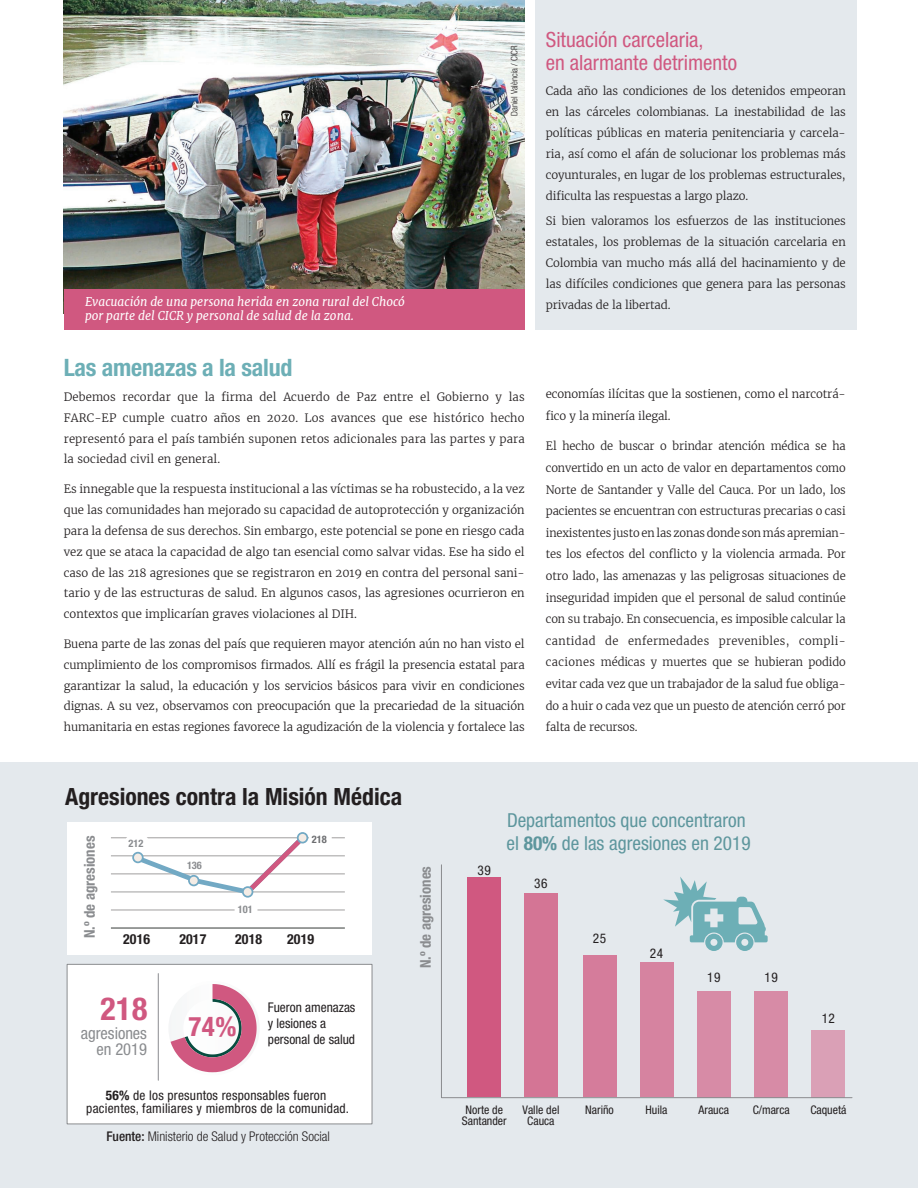
<style>
.page{position:relative;width:918px;height:1188px;background:#fff}
.page>*{position:absolute;margin:0;border:0;box-sizing:border-box;transform-origin:0 0}
.t1{font:700 condensed 31.8px "Helvetica Neue LT Std";color:#d05880}
.t2{font:700 condensed 27px "Helvetica Neue LT Std";color:#d05880}
._01_Titulo_02{font:700 condensed 24px "Helvetica Neue LT Pro";letter-spacing:-.01em;color:#6dafb6}
.t3{font:700 condensed 23.7px "Helvetica Neue LT Pro";color:#231f20}
._01_Titulo_02-2{font:condensed 21px/22.5px "Helvetica Neue LT Pro";color:#d05880}
.t4{font:condensed 19.35px/23.1px "Helvetica Neue LT Pro";color:#5d969d}
.t5{font:condensed 16.5px/16.5px "Helvetica Neue LT Std";color:#8a8c8f;text-align:right}
.t6{font:700 condensed 14.85px "Helvetica Neue LT Std";color:#8a8c8f}
.t7{font:700 condensed 13.95px "Helvetica Neue LT Std";letter-spacing:.005em;color:#231f20}
.t8{font:condensed 13.35px/13.4px "Helvetica Neue LT Std";letter-spacing:.02em;color:#231f20;text-align:center}
.t9{font:300 condensed 13.35px "Helvetica Neue LT Std";color:#231f20}
.t10{font:condensed 13.35px/16px "Helvetica Neue LT Std";color:#231f20}
._00_PiedeFoto{font:italic 12px/14.4px "Merriweather";color:#fff}
.t11{font:condensed 11.85px/11.2px "Helvetica Neue LT Std";color:#231f20;text-align:center}
.Estilo_de_párrafo_1{font:300 11.4px/21.6px "Merriweather";letter-spacing:-.01em;color:#231f20;text-align:justify}
._01_Cuerpo_de_Texto{font:300 11.4px/21px "Merriweather";letter-spacing:-.01em;color:#231f20;text-align:justify}
.t12{font:700 condensed 10.35px "Helvetica Neue LT Std";color:#8a8c8f}
.t13{font:700 condensed 10.35px "Helvetica Neue LT Std";color:#6c6d70}
._02_Credito{font:300 condensed 9px "Helvetica Neue LT Pro";color:#231f20}
.s1{font-weight:700}
.s2{font-weight:500}
</style>
<div class="page">
<img style="left:64px;top:0;width:461px;height:289px">
<div style="left:64px;top:289px;width:461px;height:40px;background:#d05880"></div>
<div style="left:535px;top:0;width:321px;height:330px;background:#e4e9ed"></div>
<div style="left:0;top:763px;width:910px;height:421px;background:#e4e9ed"></div>
<div style="left:67px;top:964px;width:305px;height:160px;background:#fff"></div>
<div style="left:67px;top:964px;width:305px;height:160px;border:1px solid #8a8c8f"></div>
<hr style="left:158px;top:974px;width:1px;height:106px;background:#8a8c8f">
<svg style="left:169px;top:984px;width:90px;height:89px"></svg>
<div style="left:67px;top:822px;width:304px;height:133px;background:#fff"></div>
<hr style="left:111px;top:928px;width:234px;height:1px;background:#353b37">
<hr style="left:111px;top:910px;width:234px;height:1px;background:#a09f9f">
<hr style="left:111px;top:892px;width:234px;height:1px;background:#a09f9f">
<hr style="left:111px;top:874px;width:234px;height:1px;background:#a09f9f">
<hr style="left:111px;top:855px;width:234px;height:1px;background:#a09f9f">
<hr style="left:111px;top:837px;width:234px;height:1px;background:#a09f9f">
<svg style="left:131px;top:832px;width:178px;height:65px"></svg>
<div style="left:125px;top:836px;width:23px;height:14px;background:#fff;border-radius:5px"></div>
<div style="left:184px;top:857px;width:23px;height:15px;background:#fff;border-radius:5px"></div>
<div style="left:309px;top:832px;width:23px;height:14px;background:#fff;border-radius:5px"></div>
<div style="left:235px;top:901px;width:23px;height:15px;background:#fff;border-radius:5px"></div>
<svg style="left:242px;top:886px;width:11px;height:12px"></svg>
<div style="left:244px;top:888px;width:8px;height:8px;background:#f4ece5;border-radius:50%"></div>
<svg style="left:297px;top:832px;width:11px;height:11px"></svg>
<div style="left:299px;top:834px;width:7px;height:8px;background:#f4ece5;border-radius:50%"></div>
<svg style="left:441px;top:864px;width:412px;height:234px"></svg>
<p class="_00_PiedeFoto" style="left:85px;top:294px;width:321px">Evacuación de una persona herida en zona rural del Chocó por parte del CICR y personal de salud de la zona.</p>
<p class="_02_Credito" style="left:509px;top:116px;width:72px;rotate:-90deg">Daniel València / CICR</p>
<p class="_01_Titulo_02" style="left:64px;top:353px;width:230px">Las amenazas a la salud</p>
<p class="Estilo_de_párrafo_1" style="left:64px;top:386px;width:462px;line-height:20.9px">Debemos recordar que la firma del Acuerdo de Paz entre el Gobierno y las FARC-EP cumple cuatro años en 2020. Los avances que ese histórico hecho representó para el país también suponen retos adicionales para las partes y para la sociedad civil en general.</p>
<p class="Estilo_de_párrafo_1" style="left:64px;top:478px;width:462px;line-height:20.9px">Es innegable que la respuesta institucional a las víctimas se ha robustecido, a la vez que las comunidades han mejorado su capacidad de autoprotección y organización para la defensa de sus derechos. Sin embargo, este potencial se pone en riesgo cada vez que se ataca la capacidad de algo tan esencial como salvar vidas. Ese ha sido el caso de las 218 agresiones que se registraron en 2019 en contra del personal sani&shy;tario y de las estructuras de salud. En algunos casos, las agresiones ocurrieron en contextos que implicarían graves violaciones al DIH.</p>
<p class="Estilo_de_párrafo_1" style="left:64px;top:633px;width:462px;line-height:20.9px">Buena parte de las zonas del país que requieren mayor atención aún no han visto el cumplimiento de los compromisos firmados. Allí es frágil la presencia estatal para garantizar la salud, la educación y los servicios básicos para vivir en condiciones dignas. A su vez, observamos con preocupación que la precariedad de la situación humanitaria en estas regiones favorece la agudización de la violencia y fortalece las</p>
<p class="t3" style="left:65px;top:782px;width:339px">Agresiones contra la Misión Médica</p>
<p class="_01_Titulo_02-2" style="left:546px;top:28px;width:193px">Situación carcelaria,<br>en alarmante detrimento</p>
<p class="_01_Cuerpo_de_Texto" style="left:546px;top:80px;width:301px">Cada año las condiciones de los detenidos empeoran en las cárceles colombianas. La inestabilidad de las políticas públicas en materia penitenciaria y carcela&shy;ria, así como el afán de solucionar los problemas más coyunturales, en lugar de los problemas estructurales, dificulta las respuestas a largo plazo.</p>
<p class="_01_Cuerpo_de_Texto" style="left:546px;top:210px;width:301px">Si bien valoramos los esfuerzos de las instituciones estatales, los problemas de la situación carcelaria en Colombia van mucho más allá del hacinamiento y de las difíciles condiciones que genera para las personas privadas de la libertad.</p>
<p class="Estilo_de_párrafo_1" style="left:546px;top:383px;width:301px">economías ilícitas que la sostienen, como el narcotrá&shy;fico y la minería ilegal.</p>
<p class="Estilo_de_párrafo_1" style="left:546px;top:435px;width:301px">El hecho de buscar o brindar atención médica se ha convertido en un acto de valor en departamentos como Norte de Santander y Valle del Cauca. Por un lado, los pacientes se encuentran con estructuras precarias o casi inexistentes justo en las zonas donde son más apremian&shy;tes los efectos del conflicto y la violencia armada. Por otro lado, las amenazas y las peligrosas situaciones de inseguridad impiden que el personal de salud continúe con su trabajo. En consecuencia, es imposible calcular la cantidad de enfermedades prevenibles, compli&shy;caciones médicas y muertes que se hubieran podido evitar cada vez que un trabajador de la salud fue obliga&shy;do a huir o cada vez que un puesto de atención cerró por falta de recursos.</p>
<p class="t13" style="left:312px;top:833px;width:16px">218</p>
<p class="t6" style="left:81px;top:938px;width:104px;rotate:-90deg">N.º de agresiones</p>
<p class="t12" style="left:129px;top:837px;width:16px">212</p>
<p class="t12" style="left:187px;top:859px;width:16px">136</p>
<p class="t12" style="left:238px;top:903px;width:16px">101</p>
<p class="t7" style="left:123px;top:930px;width:28px">2016</p>
<p class="t7" style="left:179px;top:930px;width:28px">2017</p>
<p class="t7" style="left:235px;top:930px;width:28px">2018</p>
<p class="t7" style="left:287px;top:930px;width:28px">2019</p>
<p class="t1" style="left:100px;top:990px;width:48px">218</p>
<p class="t10" style="left:268px;top:999px;width:89px">Fueron amenazas y lesiones a personal de salud</p>
<p class="t2" style="left:189px;top:1010px;width:49px">74%</p>
<p class="t5" style="left:81px;top:1024px;width:68px">agresiones en 2019</p>
<p class="t8" style="left:86px;top:1088px;width:264px"><span class="s1">56%</span> de los presuntos responsables fueron pacientes, familiares y miembros de la comunidad.</p>
<p class="t9" style="left:106px;top:1129px;width:225px"><span class="s2">Fuente:</span> Ministerio de Salud y Protección Social</p>
<p class="t6" style="left:417px;top:968px;width:104px;rotate:-90deg">N.º de agresiones</p>
<p class="t8" style="left:478px;top:863px;width:15px">39</p>
<p class="t4" style="left:507px;top:808px;width:245px">Departamentos que concentraron el <span class="s1">80%</span> de las agresiones en 2019</p>
<p class="t8" style="left:534px;top:877px;width:15px">36</p>
<p class="t8" style="left:593px;top:932px;width:15px">25</p>
<p class="t8" style="left:650px;top:947px;width:15px">24</p>
<p class="t8" style="left:707px;top:971px;width:15px">19</p>
<p class="t8" style="left:765px;top:971px;width:15px">19</p>
<p class="t8" style="left:822px;top:1011px;width:15px">12</p>
<p class="t11" style="left:462px;top:1104px;width:46px">Norte de<br>Santander</p>
<p class="t11" style="left:646px;top:1104px;width:23px">Huila</p>
<p class="t11" style="left:699px;top:1104px;width:32px">Arauca</p>
<p class="t11" style="left:810px;top:1104px;width:38px">Caquetá</p>
<p class="t11" style="left:523px;top:1104px;width:38px">Valle del</p>
<p class="t11" style="left:585px;top:1104px;width:30px">Nariño</p>
<p class="t11" style="left:527px;top:1115px;width:29px">Cauca</p>
<p class="t11" style="left:753px;top:1104px;width:39px">C/marca</p>
</div>
